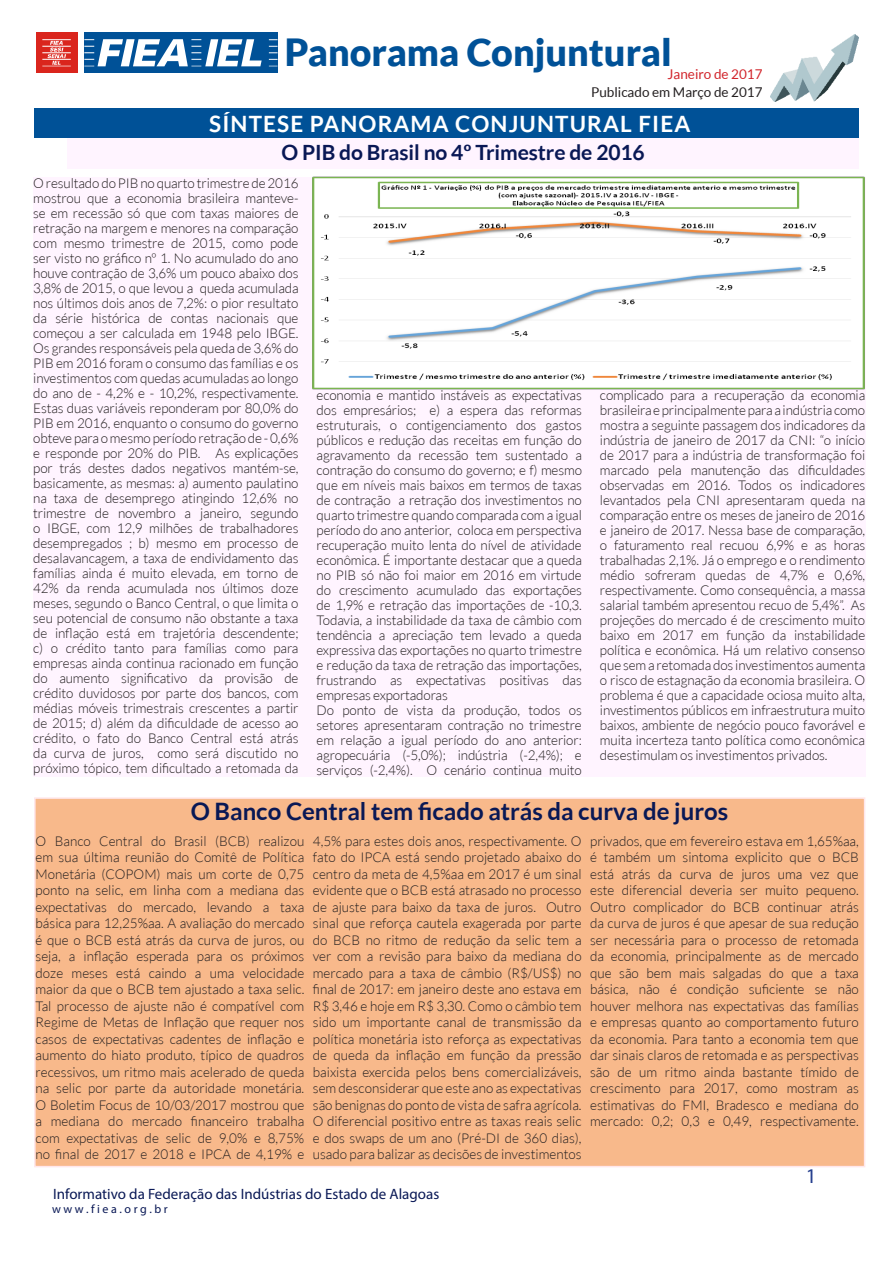
<style>
.page{position:relative;width:893px;height:1263px;background:#fff}
.page>*{position:absolute;margin:0;border:0;box-sizing:border-box;transform-origin:0 0}
.NEGRITO_1{font:900 37.5px "Lato";color:#005197}
.t1{font:700 24px "Lato";color:#091855}
.t2{font:700 22.5px "Lato";letter-spacing:.05em;color:#fff}
.t3{font:700 21px "Lato";letter-spacing:-.005em;color:#091855}
.t4{font:21px "Myriad Pro";color:#253f8e}
.t5{font:15px "Myriad Pro";color:#091855}
.t6{font:300 13.5px/15px "Lato";color:#231f20;text-align:justify}
.NEGRITO_1-2{font:13.5px "Lato";color:#231f20}
.NEGRITO_1-3{font:13.5px "Lato";color:#d1232a}
.t7{font:12px "Myriad Pro";color:#091855}
</style>
<div class="page">
<div style="left:33px;top:177px;width:832px;height:599px;background:#fff4ff"></div>
<img style="left:770px;top:34px;width:89px;height:67px">
<div style="left:68px;top:134px;width:791px;height:34px;background:#fff4ff"></div>
<div style="left:34px;top:797px;width:831px;height:370px;background:#f8b98b;border:2px solid #ffe7eb"></div>
<div style="left:197px;top:32px;width:81px;height:41px;background:#005197"></div>
<svg style="left:269px;top:46px;width:9px;height:7px"></svg>
<div style="left:84px;top:32px;width:117px;height:41px;background:#005197"></div>
<div style="left:36px;top:33px;width:41px;height:40px;background:#da251d"></div>
<svg style="left:42px;top:39px;width:29px;height:28px"></svg>
<svg style="left:84px;top:39px;width:178px;height:28px"></svg>
<div style="left:34px;top:108px;width:825px;height:30px;background:#005197"></div>
<img style="left:312px;top:177px;width:553px;height:212px">
<p class="NEGRITO_1" style="left:285px;top:30px;width:388px">Panorama Conjuntural</p>
<p class="NEGRITO_1-3" style="left:668px;top:66px;width:96px">Janeiro de 2017</p>
<p class="NEGRITO_1-2" style="left:591px;top:84px;width:173px">Publicado em Março de 2017</p>
<p class="t2" style="left:209px;top:111px;width:483px">SÍNTESE PANORAMA CONJUNTURAL FIEA</p>
<p class="t3" style="left:282px;top:140px;width:365px">O PIB do Brasil no 4º Trimestre de 2016</p>
<p class="t6" style="left:33px;top:176px;width:267px">O resultado do PIB no quarto trimestre de 2016 mostrou que a economia brasileira manteve&shy;se em recessão só que com taxas maiores de retração na margem e menores na comparação com mesmo trimestre de 2015, como pode ser visto no gráfico nº 1. No acumulado do ano houve contração de 3,6% um pouco abaixo dos 3,8% de 2015, o que levou a queda acumulada nos últimos dois anos de 7,2%: o pior resultato da série histórica de contas nacionais que começou a ser calculada em 1948 pelo IBGE.<br>Os grandes responsáveis pela queda de 3,6% do PIB em 2016 foram o consumo das famílias e os investimentos com quedas acumuladas ao longo do ano de - 4,2% e - 10,2%, respectivamente.<br>Estas duas variáveis reponderam por 80,0% do PIB em 2016, enquanto o consumo do governo obteve para o mesmo período retração de - 0,6% e responde por 20% do PIB. As explicações por trás destes dados negativos mantém-se, basicamente, as mesmas: a) aumento paulatino na taxa de desemprego atingindo 12,6% no trimestre de novembro a janeiro, segundo o IBGE, com 12,9 milhões de trabalhadores desempregados ; b) mesmo em processo de desalavancagem, a taxa de endividamento das famílias ainda é muito elevada, em torno de 42% da renda acumulada nos últimos doze meses, segundo o Banco Central, o que limita o seu potencial de consumo não obstante a taxa de inflação está em trajetória descendente; c) o crédito tanto para famílias como para empresas ainda continua racionado em função do aumento significativo da provisão de crédito duvidosos por parte dos bancos, com médias móveis trimestrais crescentes a partir de 2015; d) além da dificuldade de acesso ao crédito, o fato do Banco Central está atrás da curva de juros, como será discutido no próximo tópico, tem dificultado a retomada da</p>
<p class="t6" style="left:317px;top:388px;width:267px">economia e mantido instáveis as expectativas dos empresários; e) a espera das reformas estruturais, o contigenciamento dos gastos públicos e redução das receitas em função do agravamento da recessão tem sustentado a contração do consumo do governo; e f) mesmo que em níveis mais baixos em termos de taxas de contração a retração dos investimentos no quarto trimestre quando comparada com a igual período do ano anterior, coloca em perspectiva recuperação muito lenta do nível de atividade econômica. É importante destacar que a queda no PIB só não foi maior em 2016 em virtude do crescimento acumulado das exportações de 1,9% e retração das importações de -10,3.<br>Todavia, a instabilidade da taxa de câmbio com tendência a apreciação tem levado a queda expressiva das exportações no quarto trimestre e redução da taxa de retração das importações, frustrando as expectativas positivas das empresas exportadoras</p>
<p class="t6" style="left:317px;top:703px;width:267px">Do ponto de vista da produção, todos os setores apresentaram contração no trimestre em relação a igual período do ano anterior: agropecuária (-5,0%); indústria (-2,4%); e serviços (-2,4%). O cenário continua muito</p>
<p class="t6" style="left:600px;top:388px;width:267px">complicado para a recuperação da economia brasileira e principalmente para a indústria como mostra a seguinte passagem dos indicadores da indústria de janeiro de 2017 da CNI: “o início de 2017 para a indústria de transformação foi marcado pela manutenção das dificuldades observadas em 2016. Todos os indicadores levantados pela CNI apresentaram queda na comparação entre os meses de janeiro de 2016 e janeiro de 2017. Nessa base de comparação, o faturamento real recuou 6,9% e as horas trabalhadas 2,1%. Já o emprego e o rendimento médio sofreram quedas de 4,7% e 0,6%, respectivamente. Como consequência, a massa salarial também apresentou recuo de 5,4%”. As projeções do mercado é de crescimento muito baixo em 2017 em função da instabilidade política e econômica. Há um relativo consenso que sem a retomada dos investimentos aumenta o risco de estagnação da economia brasileira. O problema é que a capacidade ociosa muito alta, investimentos públicos em infraestrutura muito baixos, ambiente de negócio pouco favorável e muita incerteza tanto política como econômica desestimulam os investimentos privados.</p>
<p class="t1" style="left:191px;top:798px;width:539px">O Banco Central tem ficado atrás da curva de juros</p>
<p class="t6" style="left:36px;top:833px;width:270px;line-height:16.5px">O Banco Central do Brasil (BCB) realizou em sua última reunião do Comitê de Política Monetária (COPOM) mais um corte de 0,75 ponto na selic, em linha com a mediana das expectativas do mercado, levando a taxa básica para 12,25%aa. A avaliação do mercado é que o BCB está atrás da curva de juros, ou seja, a inflação esperada para os próximos doze meses está caindo a uma velocidade maior da que o BCB tem ajustado a taxa selic.<br>Tal processo de ajuste não é compatível com Regime de Metas de Inflação que requer nos casos de expectativas cadentes de inflação e aumento do hiato produto, típico de quadros recessivos, um ritmo mais acelerado de queda na selic por parte da autoridade monetária.</p>
<p class="t6" style="left:36px;top:1097px;width:270px;line-height:16.5px">O Boletim Focus de 10/03/2017 mostrou que a mediana do mercado financeiro trabalha com expectativas de selic de 9,0% e 8,75% no final de 2017 e 2018 e IPCA de 4,19% e</p>
<p class="t6" style="left:313px;top:833px;width:270px;line-height:16.5px">4,5% para estes dois anos, respectivamente. O fato do IPCA está sendo projetado abaixo do centro da meta de 4,5%aa em 2017 é um sinal evidente que o BCB está atrasado no processo de ajuste para baixo da taxa de juros. Outro sinal que reforça cautela exagerada por parte do BCB no ritmo de redução da selic tem a ver com a revisão para baixo da mediana do mercado para a taxa de câmbio (R$/US$) no final de 2017: em janeiro deste ano estava em R$ 3,46 e hoje em R$ 3,30. Como o câmbio tem sido um importante canal de transmissão da política monetária isto reforça as expectativas de queda da inflação em função da pressão baixista exercida pelos bens comercializáveis, sem desconsiderar que este ano as expectativas são benignas do ponto de vista de safra agrícola.<br>O diferencial positivo entre as taxas reais selic e dos swaps de um ano (Pré-DI de 360 dias), usado para balizar as decisões de investimentos</p>
<p class="t6" style="left:590px;top:833px;width:270px;line-height:16.5px">privados, que em fevereiro estava em 1,65%aa, é também um sintoma explicito que o BCB está atrás da curva de juros uma vez que este diferencial deveria ser muito pequeno.</p>
<p class="t6" style="left:590px;top:899px;width:270px;line-height:16.5px">Outro complicador do BCB continuar atrás da curva de juros é que apesar de sua redução ser necessária para o processo de retomada da economia, principalmente as de mercado que são bem mais salgadas do que a taxa básica, não é condição suficiente se não houver melhora nas expectativas das famílias e empresas quanto ao comportamento futuro da economia. Para tanto a economia tem que dar sinais claros de retomada e as perspectivas são de um ritmo ainda bastante tímido de crescimento para 2017, como mostram as estimativas do FMI, Bradesco e mediana do mercado: 0,2; 0,3 e 0,49, respectivamente.</p>
<p class="t5" style="left:53px;top:1185px;width:388px">Informativo da Federação das Indústrias do Estado de Alagoas</p>
<p class="t7" style="left:52px;top:1201px;width:117px">w w w . f i e a . o r g . b r</p>
<p class="t4" style="left:806px;top:1163px;width:12px">1</p>
</div>
